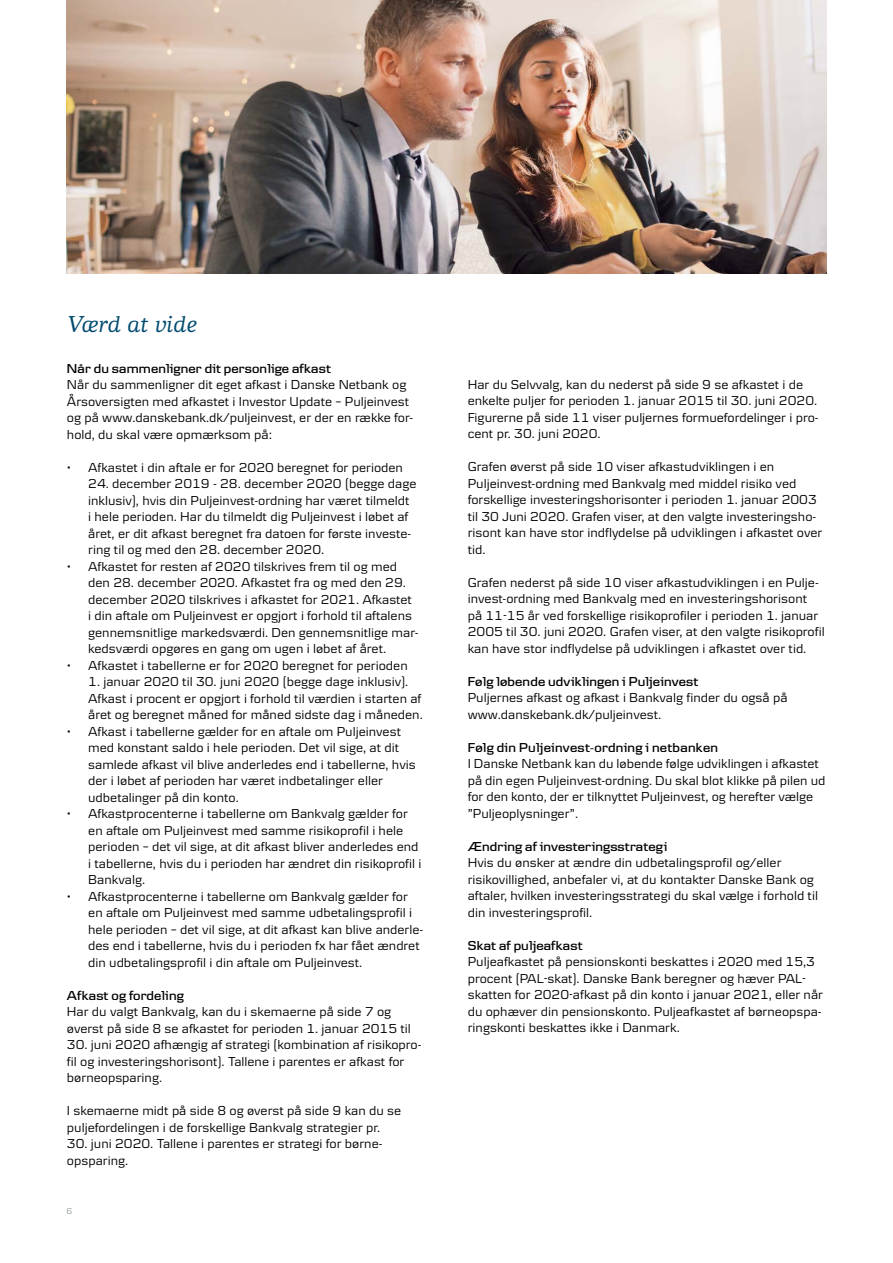
<style>
.page{position:relative;width:893px;height:1263px;background:#fff}
.page>*{position:absolute;margin:0;border:0;box-sizing:border-box;transform-origin:0 0}
.t1{font:italic 500 24px "Danske Human";color:#004a6f}
.t2{font:13.5px/16.5px "Danske Textv 2";color:#000}
.t3{font:600 13.5px "Danske Headline";letter-spacing:.01em;color:#000}
.t4{font:9px "Danske Text";color:#939c9c}
</style>
<div class="page">
<img style="left:67px;top:0;width:759px;height:274px">
<h1 class="t1" style="left:67px;top:310px;width:132px">Værd at vide</h1>
<p class="t3" style="left:67px;top:360px;width:266px">Når du sammenligner dit personlige afkast</p>
<p class="t2" style="left:67px;top:376px;width:348px">Når du sammenligner dit eget afkast i Danske Netbank og Årsoversigten med afkastet i Investor Update – Puljeinvest og på www.danskebank.dk/puljeinvest, er der en række for&shy;hold, du skal være opmærksom på:</p>
<p class="t2" style="left:67px;top:459px;width:338px">• Afkastet i din aftale er for 2020 beregnet for perioden</p>
<p class="t2" style="left:88px;top:475px;width:330px">24. december 2019 - 28. december 2020 (begge dage inklusiv), hvis din Puljeinvest-ordning har været tilmeldt<br>i hele perioden. Har du tilmeldt dig Puljeinvest i løbet af året, er dit afkast beregnet fra datoen for første investe&shy;ring til og med den 28. december 2020.</p>
<p class="t2" style="left:88px;top:558px;width:332px;text-indent:-21px">• Afkastet for resten af 2020 tilskrives frem til og med den 28. december 2020. Afkastet fra og med den 29. december 2020 tilskrives i afkastet for 2021. Afkastet<br>i din aftale om Puljeinvest er opgjort i forhold til aftalens gennemsnitlige markedsværdi. Den gennemsnitlige mar&shy;kedsværdi opgøres en gang om ugen i løbet af året.</p>
<p class="t2" style="left:67px;top:656px;width:342px">• Afkastet i tabellerne er for 2020 beregnet for perioden</p>
<p class="t2" style="left:88px;top:673px;width:336px">1. januar 2020 til 30. juni 2020 (begge dage inklusiv).<br>Afkast i procent er opgjort i forhold til værdien i starten af året og beregnet måned for måned sidste dag i måneden.</p>
<p class="t2" style="left:88px;top:722px;width:329px;text-indent:-21px">• Afkast i tabellerne gælder for en aftale om Puljeinvest med konstant saldo i hele perioden. Det vil sige, at dit samlede afkast vil blive anderledes end i tabellerne, hvis der i løbet af perioden har været indbetalinger eller udbetalinger på din konto.</p>
<p class="t2" style="left:88px;top:805px;width:335px;text-indent:-21px">• Afkastprocenterne i tabellerne om Bankvalg gælder for en aftale om Puljeinvest med samme risikoprofil i hele perioden – det vil sige, at dit afkast bliver anderledes end i tabellerne, hvis du i perioden har ændret din risikoprofil i Bankvalg.</p>
<p class="t2" style="left:88px;top:887px;width:337px;text-indent:-21px">• Afkastprocenterne i tabellerne om Bankvalg gælder for en aftale om Puljeinvest med samme udbetalingsprofil i hele perioden – det vil sige, at dit afkast kan blive anderle&shy;des end i tabellerne, hvis du i perioden fx har fået ændret din udbetalingsprofil i din aftale om Puljeinvest.</p>
<p class="t3" style="left:67px;top:987px;width:118px">Afkast og fordeling</p>
<p class="t2" style="left:67px;top:1003px;width:345px">Har du valgt Bankvalg, kan du i skemaerne på side 7 og øverst på side 8 se afkastet for perioden 1. januar 2015 til</p>
<p class="t2" style="left:67px;top:1036px;width:356px">30. juni 2020 afhængig af strategi (kombination af risikopro&shy;fil og investeringshorisont). Tallene i parentes er afkast for børneopsparing.</p>
<p class="t2" style="left:67px;top:1102px;width:336px">I skemaerne midt på side 8 og øverst på side 9 kan du se puljefordelingen i de forskellige Bankvalg strategier pr.</p>
<p class="t2" style="left:67px;top:1135px;width:316px">30. juni 2020. Tallene i parentes er strategi for børne&shy;opsparing.</p>
<p class="t4" style="left:67px;top:1206px;width:7px">6</p>
<p class="t2" style="left:468px;top:376px;width:352px">Har du Selvvalg, kan du nederst på side 9 se afkastet i de enkelte puljer for perioden 1. januar 2015 til 30. juni 2020.<br>Figurerne på side 11 viser puljernes formuefordelinger i pro&shy;cent pr. 30. juni 2020.</p>
<p class="t2" style="left:468px;top:458px;width:356px">Grafen øverst på side 10 viser afkastudviklingen i en Puljeinvest-ordning med Bankvalg med middel risiko ved forskellige investeringshorisonter i perioden 1. januar 2003 til 30 Juni 2020. Grafen viser, at den valgte investeringsho&shy;risont kan have stor indflydelse på udviklingen i afkastet over tid.</p>
<p class="t2" style="left:468px;top:574px;width:358px">Grafen nederst på side 10 viser afkastudviklingen i en Pulje&shy;invest-ordning med Bankvalg med en investeringshorisont på 11-15 år ved forskellige risikoprofiler i perioden 1. januar 2005 til 30. juni 2020. Grafen viser, at den valgte risikoprofil kan have stor indflydelse på udviklingen i afkastet over tid.</p>
<p class="t3" style="left:468px;top:674px;width:232px">Følg løbende udviklingen i Puljeinvest</p>
<p class="t2" style="left:468px;top:689px;width:321px">Puljernes afkast og afkast i Bankvalg finder du også på www.danskebank.dk/puljeinvest.</p>
<p class="t3" style="left:468px;top:739px;width:252px">Følg din Puljeinvest-ordning i netbanken</p>
<p class="t2" style="left:468px;top:755px;width:359px">I Danske Netbank kan du løbende følge udviklingen i afkastet på din egen Puljeinvest-ordning. Du skal blot klikke på pilen ud for den konto, der er tilknyttet Puljeinvest, og herefter vælge ”Puljeoplysninger”.</p>
<p class="t3" style="left:468px;top:838px;width:201px">Ændring af investeringsstrategi</p>
<p class="t2" style="left:468px;top:854px;width:352px">Hvis du ønsker at ændre din udbetalingsprofil og/eller risikovillighed, anbefaler vi, at du kontakter Danske Bank og aftaler, hvilken investeringsstrategi du skal vælge i forhold til din investeringsprofil.</p>
<p class="t3" style="left:468px;top:937px;width:116px">Skat af puljeafkast</p>
<p class="t2" style="left:468px;top:953px;width:357px">Puljeafkastet på pensionskonti beskattes i 2020 med 15,3 procent (PAL-skat). Danske Bank beregner og hæver PAL&shy;skatten for 2020-afkast på din konto i januar 2021, eller når du ophæver din pensionskonto. Puljeafkastet af børneopspa&shy;ringskonti beskattes ikke i Danmark.</p>
</div>
